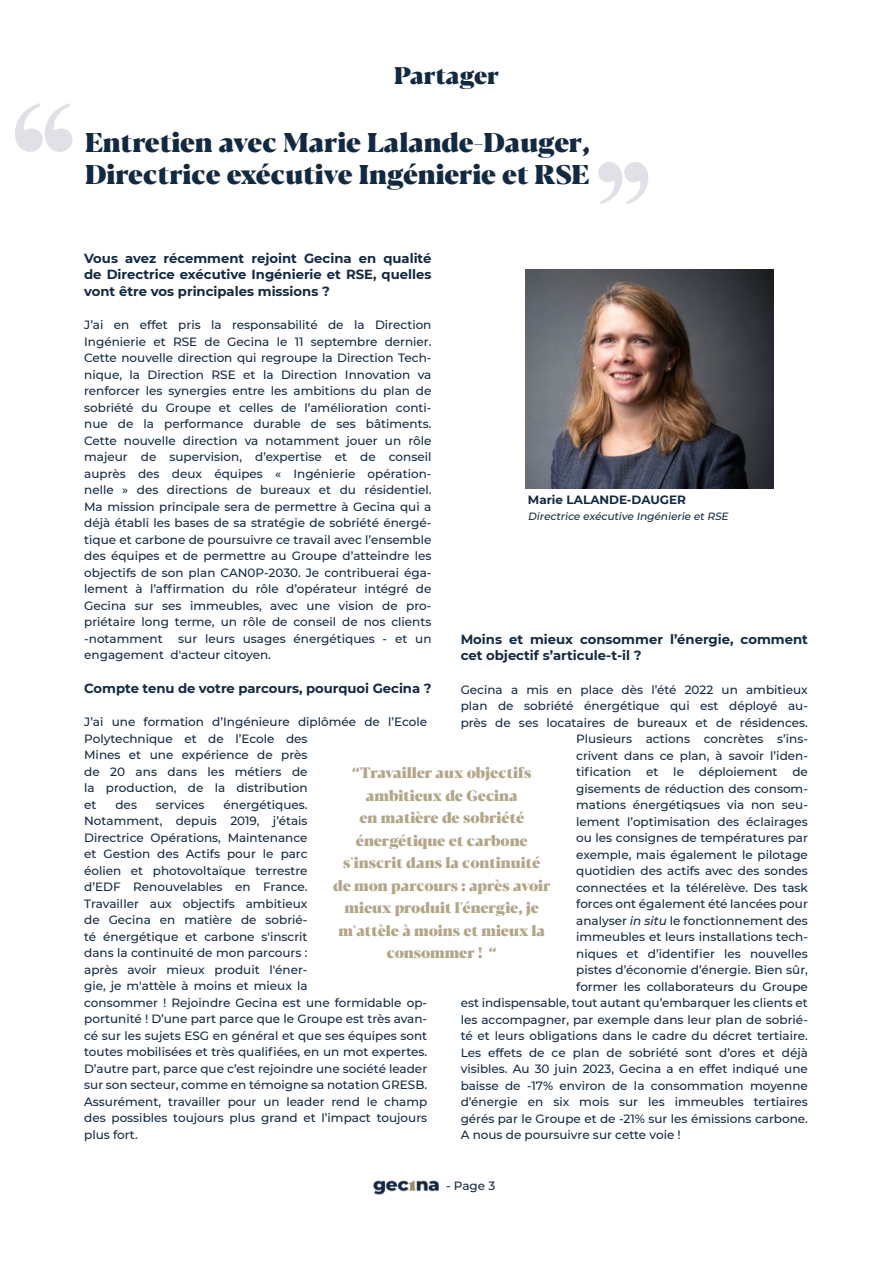
<style>
.page{position:relative;width:893px;height:1263px;background:#fff}
.page>*{position:absolute;margin:0;border:0;box-sizing:border-box;transform-origin:0 0}
.t1{font:700 150px "Times New Roman";color:#e1e0e6}
.t2{font:700 130.5px "Times New Roman";color:#e1e0e6}
.t3{font:800 27px/32.4px "Blacker Pro Dis";color:#122942}
.t4{font:800 24px "Blacker Pro Dis";color:#122942}
.t5{font:800 15px/22.5px "Blacker Pro Dis";color:#b3a688;text-align:center}
.t6{font:700 13.2px/16.5px "Montserrat";color:#122942}
.t7{font:500 12px/16.5px "Montserrat";color:#122942}
.t8{font:700 12px "Montserrat";color:#122942}
.t9{font:500 12px "Montserrat";color:#122940}
.t10{font:italic 500 10.5px "Montserrat";color:#122942}
.s1{font-style:italic}
.s2{color:#122942}
</style>
<div class="page">
<img style="left:373px;top:1180px;width:66px;height:15px">
<img style="left:526px;top:270px;width:248px;height:219px">
<h1 class="t1" style="left:4px;top:46px;width:81px">‘‘</h1>
<h3 class="t4" style="left:394px;top:57px;width:106px">Partager</h3>
<h3 class="t3" style="left:85px;top:124px;width:506px">Entretien avec Marie Lalande-Dauger,<br>Directrice exécutive Ingénierie et RSE</h3>
<h2 class="t2" style="left:588px;top:112px;width:71px">’’</h2>
<p class="t6" style="left:84px;top:249px;width:349px">Vous avez récemment rejoint Gecina en qualité</p>
<p class="t6" style="left:84px;top:266px;width:349px">de Directrice exécutive Ingénierie et RSE, quelles vont être vos principales missions ?</p>
<p class="t7" style="left:84px;top:316px;width:349px;text-align:justify">J’ai en effet pris la responsabilité de la Direction Ingénierie et RSE de Gecina le 11 septembre dernier.<br>Cette nouvelle direction qui regroupe la Direction Tech&shy;nique, la Direction RSE et la Direction Innovation va renforcer les synergies entre les ambitions du plan de sobriété du Groupe et celles de l’amélioration conti&shy;nue de la performance durable de ses bâtiments.<br>Cette nouvelle direction va notamment jouer un rôle majeur de supervision, d’expertise et de conseil auprès des deux équipes « Ingénierie opération&shy;nelle » des directions de bureaux et du résidentiel.<br>Ma mission principale sera de permettre à Gecina qui a déjà établi les bases de sa stratégie de sobriété énergé&shy;tique et carbone de poursuivre ce travail avec l’ensemble des équipes et de permettre au Groupe d’atteindre les objectifs de son plan CAN0P-2030. Je contribuerai éga&shy;lement à l’affirmation du rôle d’opérateur intégré de Gecina sur ses immeubles, avec une vision de pro&shy;priétaire long terme, un rôle de conseil de nos clients -notamment</p>
<p class="t8" style="left:528px;top:491px;width:160px">Marie LALANDE-DAUGER</p>
<p class="t10" style="left:528px;top:509px;width:204px">Directrice exécutive Ingénierie et RSE</p>
<p class="t6" style="left:461px;top:630px;width:349px">Moins et mieux consommer l’énergie, comment cet objectif s’articule-t-il ?</p>
<p class="t7" style="left:461px;top:680px;width:349px">Gecina a mis en place dès l’été 2022 un ambitieux</p>
<p class="t7" style="left:461px;top:697px;width:349px">plan de sobriété énergétique qui est déployé au-</p>
<p class="t7" style="left:461px;top:713px;width:349px">près de ses locataires de bureaux et de résidences.</p>
<p class="t7" style="left:576px;top:730px;width:233px">Plusieurs actions concrètes s’ins-</p>
<p class="t7" style="left:576px;top:746px;width:233px">crivent dans ce plan, à savoir l’iden-</p>
<p class="t7" style="left:576px;top:763px;width:233px">tification et le déploiement de</p>
<p class="t7" style="left:576px;top:779px;width:233px">gisements de réduction des consom-</p>
<p class="t7" style="left:576px;top:796px;width:233px">mations énergétiqsues via non seu-</p>
<p class="t7" style="left:576px;top:812px;width:233px">lement l’optimisation des éclairages</p>
<p class="t7" style="left:576px;top:829px;width:233px">ou les consignes de températures par</p>
<p class="t7" style="left:576px;top:845px;width:233px">exemple, mais également le pilotage</p>
<p class="t7" style="left:576px;top:862px;width:233px">quotidien des actifs avec des sondes</p>
<p class="t7" style="left:576px;top:878px;width:233px">connectées et la télérelève. Des task</p>
<p class="t7" style="left:576px;top:895px;width:233px">forces ont également été lancées pour</p>
<p class="t7" style="left:576px;top:911px;width:233px">analyser <span class="s1">in situ</span> le fonctionnement des</p>
<p class="t7" style="left:576px;top:928px;width:233px">immeubles et leurs installations tech-</p>
<p class="t7" style="left:576px;top:944px;width:233px">niques et d’identifier les nouvelles</p>
<p class="t7" style="left:576px;top:961px;width:233px">pistes d’économie d’énergie. Bien sûr,</p>
<p class="t7" style="left:576px;top:977px;width:233px">former les collaborateurs du Groupe</p>
<p class="t7" style="left:461px;top:994px;width:349px">est indispensable, tout autant qu’embarquer les clients et</p>
<p class="t7" style="left:461px;top:1010px;width:349px">les accompagner, par exemple dans leur plan de sobrié-</p>
<p class="t7" style="left:461px;top:1027px;width:349px">té et leurs obligations dans le cadre du décret tertiaire.</p>
<p class="t7" style="left:461px;top:1043px;width:349px">Les effets de ce plan de sobriété sont d’ores et déjà</p>
<p class="t7" style="left:461px;top:1060px;width:349px">visibles. Au 30 juin 2023, Gecina a en effet indiqué une</p>
<p class="t7" style="left:461px;top:1076px;width:349px">baisse de -17% environ de la consommation moyenne</p>
<p class="t7" style="left:461px;top:1093px;width:349px">d’énergie en six mois sur les immeubles tertiaires</p>
<p class="t7" style="left:461px;top:1109px;width:349px">gérés par le Groupe et de -21% sur les émissions carbone.</p>
<p class="t7" style="left:461px;top:1126px;width:222px">A nous de poursuivre sur cette voie !</p>
<p class="t7" style="left:84px;top:630px;width:349px;text-indent:94px">sur leurs usages énergétiques - et un engagement d'acteur citoyen.</p>
<p class="t6" style="left:84px;top:679px;width:349px">Compte tenu de votre parcours, pourquoi Gecina ?</p>
<p class="t7" style="left:84px;top:713px;width:344px">J’ai une formation d’Ingénieure diplômée de l’Ecole<br>Polytechnique et de l’Ecole des<br>Mines et une expérience de près<br>de 20 ans dans les métiers de<br>la production, de la distribution<br>et</p>
<p class="t5" style="left:333px;top:760px;width:219px">“Travailler aux objectifs ambitieux de Gecina<br>en matière de sobriété énergétique et carbone s'inscrit dans la continuité de mon parcours : après avoir mieux produit l'énergie, je m'attèle à moins et mieux la consommer ! “</p>
<p class="t7" style="left:84px;top:796px;width:345px;text-indent:139px">énergétiques.<br>Notamment, depuis 2019, j’étais<br>Directrice Opérations, Maintenance<br>et Gestion des Actifs pour le parc<br>éolien et photovoltaïque terrestre<br>d’EDF Renouvelables en France.<br>Travailler aux objectifs ambitieux<br>de Gecina en matière de sobrié-<br>té énergétique et carbone s'inscrit<br>dans la continuité de mon parcours :<br>après avoir mieux produit l'éner-<br>gie, je m'attèle à moins et mieux la<br>consommer ! Rejoindre Gecina est une formidable op&shy;portunité ! D’une part parce que le Groupe est très avan&shy;cé sur les sujets ESG en général et que ses équipes sont toutes mobilisées et très qualifiées, en un mot expertes.<br>D’autre part, parce que c’est rejoindre une société leader sur son secteur, comme en témoigne sa notation GRESB.<br>Assurément, travailler pour un leader rend le champ des possibles toujours plus grand et l’impact toujours plus fort.</p>
<p class="t7" style="left:115px;top:796px;width:23px">des</p>
<p class="t7" style="left:156px;top:796px;width:50px">services</p>
<p class="t9" style="left:446px;top:1177px;width:51px">- Page <span class="s2">3</span></p>
</div>
